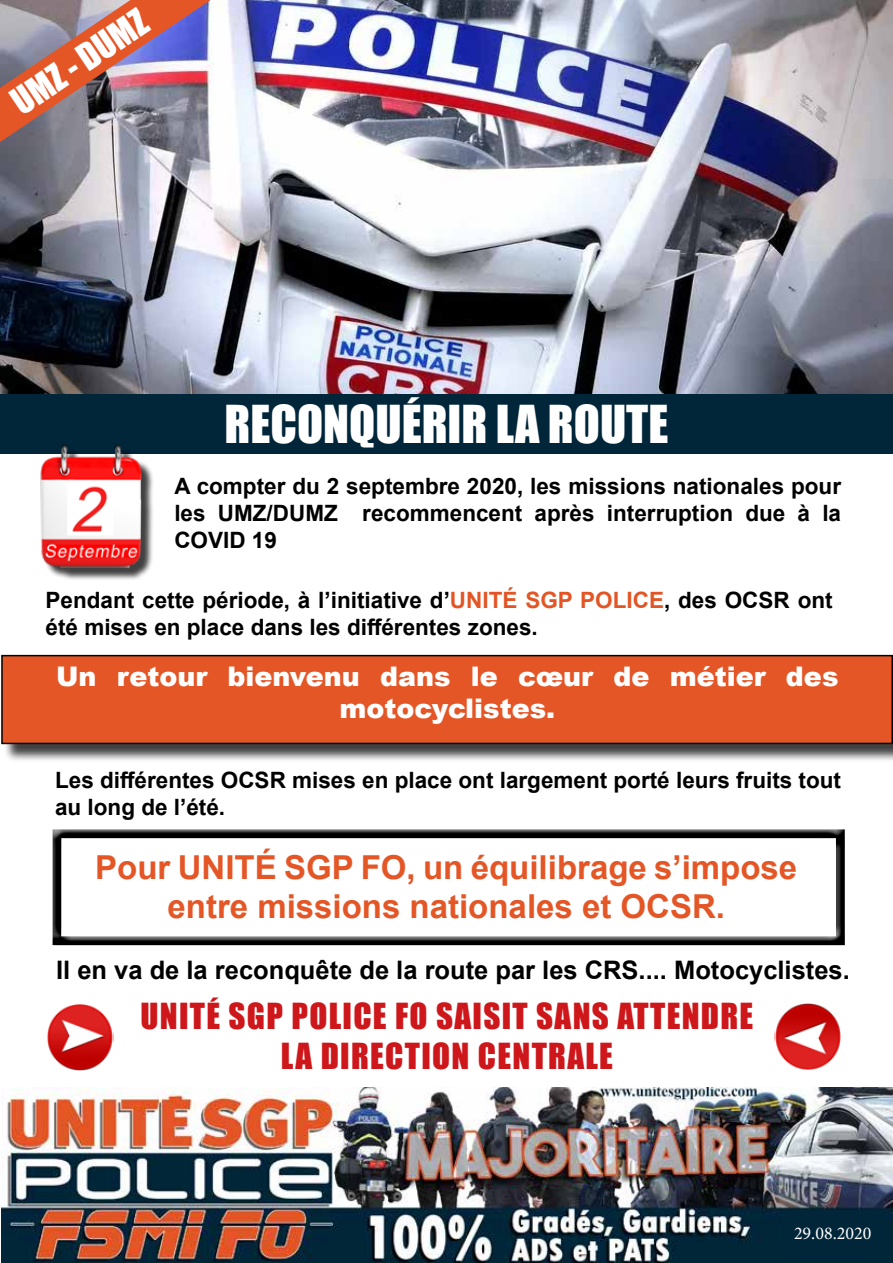
<style>
.page{position:relative;width:893px;height:1263px;background:#fff}
.page>*{position:absolute;margin:0;border:0;box-sizing:border-box;transform-origin:0 0}
.t1{font:48px "Impact";color:#fff}
.t2{font:34.5px "Impact";color:#fff}
.t3{font:700 33px/39.6px "Arial";color:#e45626;text-align:center}
.t4{font:33px/39.6px "Impact";letter-spacing:.04em;color:#cd171a;text-align:center}
.t5{font:900 27px/32.4px "Arial";color:#fff;text-align:center}
.t6{font:700 25.5px "Arial";color:#000}
.t7{font:700 22.5px/27px "Arial";color:#000}
.t8{font:18px "Minion Pro";color:#fff}
.s1{color:#e35525}
</style>
<div class="page">
<img style="left:1px;top:1087px;width:892px;height:176px">
<div style="left:782px;top:1211px;width:101px;height:43px;background:#012639"></div>
<div style="left:781px;top:1210px;width:103px;height:45px;border:2px solid #012639"></div>
<img style="left:0;top:1px;width:893px;height:393px">
<img style="left:0;top:0;width:210px;height:142px">
<div style="left:0;top:394px;width:893px;height:60px;background:#012639"></div>
<div style="left:3px;top:657px;width:890px;height:106px;background:#000;opacity:.75"></div>
<div style="left:2px;top:656px;width:890px;height:87px;background:#e45626"></div>
<div style="left:1px;top:655px;width:892px;height:89px;border:2px solid #000"></div>
<div style="left:43px;top:446px;width:117px;height:134px;background:#000;opacity:.75"></div>
<img style="left:40px;top:444px;width:113px;height:128px">
<img style="left:47px;top:1004px;width:66px;height:66px">
<img style="left:774px;top:1003px;width:67px;height:67px">
<div style="left:50px;top:829px;width:796px;height:117px;background:#000;opacity:.75"></div>
<h2 class="t2" style="left:0;top:83px;width:157px;rotate:-34deg">UMZ - DUMZ</h2>
<h1 class="t1" style="left:225px;top:387px;width:445px">RECONQUÉRIR LA ROUTE</h1>
<p class="t7" style="left:174px;top:473px;width:668px;text-align:justify">A compter du 2 septembre 2020, les missions nationales pour les UMZ/DUMZ recommencent après interruption due à la COVID 19</p>
<p class="t7" style="left:46px;top:587px;width:789px">Pendant cette période, à l’initiative d’<span class="s1">UNITÉ SGP POLICE</span>, des OCSR ont été mises en place dans les différentes zones.</p>
<p class="t5" style="left:56px;top:659px;width:784px">Un retour bienvenu dans le cœur de métier des motocyclistes.</p>
<p class="t7" style="left:55px;top:766px;width:787px">Les différentes OCSR mises en place ont largement porté leurs fruits tout au long de l’été.</p>
<h3 class="t3" style="left:95px;top:848px;width:704px">Pour UNITÉ SGP FO, un équilibrage s’impose entre missions nationales et OCSR.</h3>
<p class="t6" style="left:56px;top:952px;width:795px">Il en va de la reconquête de la route par les CRS.... Motocyclistes.</p>
<h3 class="t4" style="left:140px;top:996px;width:614px">UNITÉ SGP POLICE FO SAISIT SANS ATTENDRE<br>LA DIRECTION CENTRALE</h3>
<p class="t8" style="left:794px;top:1221px;width:79px">29.08.2020</p>
</div>
